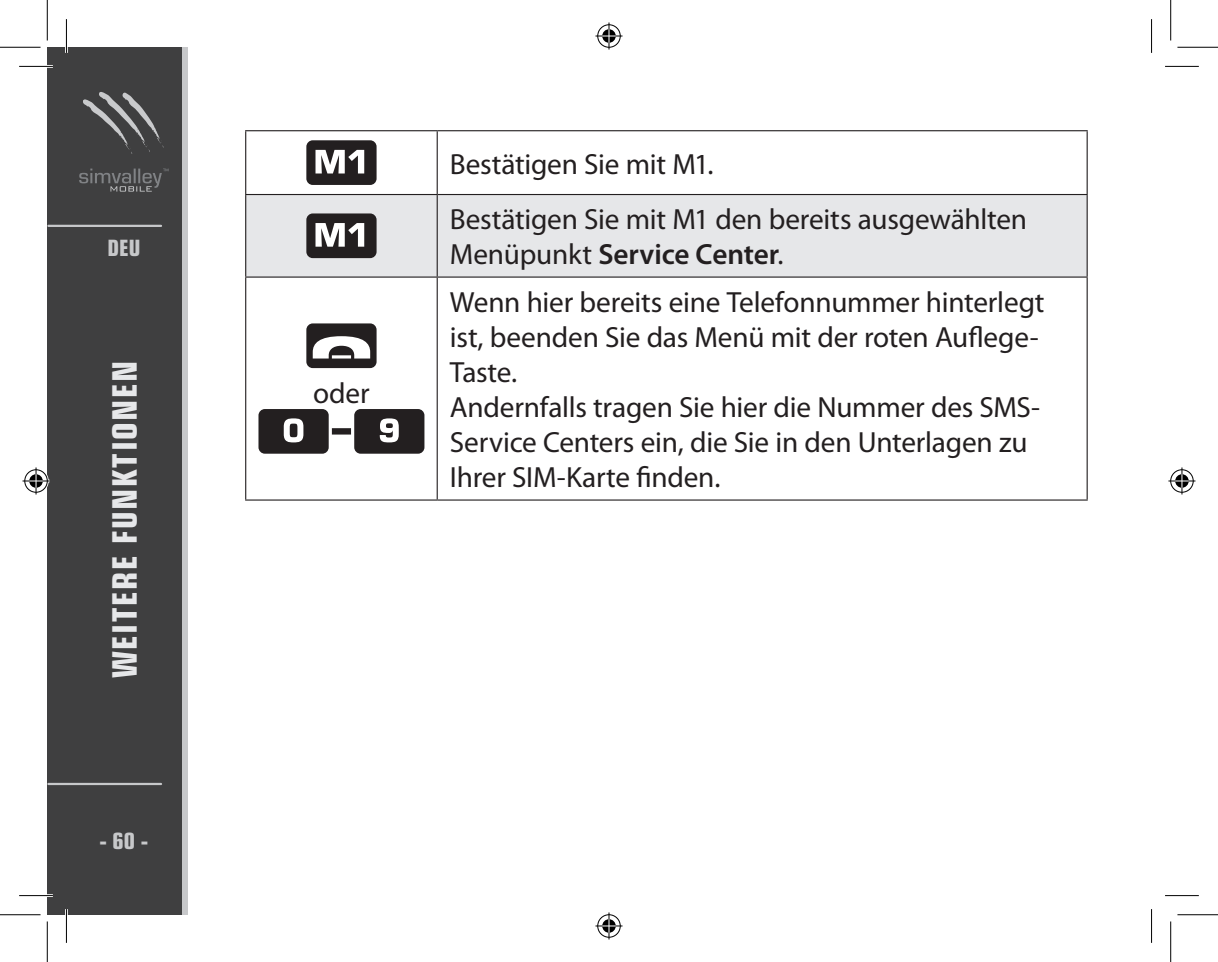
<style>
.page{position:relative;width:1218px;height:962px;background:#fff}
.page>*{position:absolute;margin:0;border:0;box-sizing:border-box;transform-origin:0 0}
.t1{font:700 condensed 33.75px "Eurostile";letter-spacing:.05em;color:#e6e7e9}
.t2{font:29.25px/35.1px "Myriad Pro";letter-spacing:-.005em;color:#231f20}
.t3{font:600 29.25px "Myriad Pro";letter-spacing:-.005em;color:#231f20}
.t4{font:700 condensed 22.5px "Eurostile";color:#c7c8ca}
.s1{font-weight:400}
</style>
<div class="page">
<svg style="left:181px;top:47px;width:7px;height:868px;background:#b3b4b6"></svg>
<div style="left:47px;top:47px;width:134px;height:868px;background:#3f3f40"></div>
<svg style="left:83px;top:92px;width:81px;height:62px"></svg>
<svg style="left:79px;top:169px;width:89px;height:23px"></svg>
<hr style="left:48px;top:225px;width:113px;height:2px;background:#c7c8ca">
<hr style="left:48px;top:783px;width:113px;height:2px;background:#c7c8ca">
<div style="left:246px;top:195px;width:840px;height:81px;background:#e6e7e9"></div>
<hr style="left:245px;top:130px;width:192px;height:1px;background:#231f20">
<hr style="left:245px;top:131px;width:1px;height:63px;background:#231f20">
<hr style="left:437px;top:130px;width:650px;height:1px;background:#231f20">
<hr style="left:436px;top:131px;width:1px;height:63px;background:#231f20">
<hr style="left:1086px;top:131px;width:1px;height:63px;background:#231f20">
<hr style="left:245px;top:194px;width:192px;height:1px;background:#231f20">
<hr style="left:245px;top:195px;width:1px;height:81px;background:#231f20">
<hr style="left:437px;top:194px;width:650px;height:1px;background:#231f20">
<hr style="left:436px;top:195px;width:1px;height:81px;background:#231f20">
<hr style="left:1086px;top:195px;width:1px;height:81px;background:#231f20">
<hr style="left:245px;top:276px;width:192px;height:2px;background:#231f20">
<hr style="left:245px;top:278px;width:1px;height:221px;background:#231f20">
<hr style="left:437px;top:276px;width:650px;height:2px;background:#231f20">
<hr style="left:436px;top:278px;width:1px;height:221px;background:#231f20">
<hr style="left:1086px;top:278px;width:1px;height:221px;background:#231f20">
<hr style="left:245px;top:499px;width:192px;height:2px;background:#231f20">
<hr style="left:437px;top:499px;width:650px;height:2px;background:#231f20">
<svg style="left:306px;top:140px;width:70px;height:45px"></svg>
<svg style="left:306px;top:213px;width:70px;height:45px"></svg>
<svg style="left:306px;top:323px;width:70px;height:45px"></svg>
<hr style="left:332px;top:355px;width:19px;height:3px;background:#fff">
<svg style="left:258px;top:409px;width:70px;height:45px;background:#3f3b3c"></svg>
<svg style="left:354px;top:409px;width:70px;height:45px;background:#3e3b3c"></svg>
<div style="left:332px;top:428px;width:19px;height:7px;background:#231f20"></div>
<hr style="left:19px;top:65px;width:34px;height:3px;background:#fff">
<hr style="left:19px;top:894px;width:34px;height:3px;background:#fff">
<hr style="left:65px;top:19px;width:3px;height:34px;background:#fff">
<hr style="left:65px;top:909px;width:3px;height:34px;background:#fff">
<hr style="left:19px;top:66px;width:34px;height:1px;background:#000">
<hr style="left:1164px;top:66px;width:34px;height:1px;background:#000">
<hr style="left:19px;top:895px;width:34px;height:1px;background:#000">
<hr style="left:1164px;top:895px;width:34px;height:1px;background:#000">
<hr style="left:66px;top:19px;width:1px;height:34px;background:#000">
<hr style="left:66px;top:909px;width:1px;height:34px;background:#000">
<hr style="left:1150px;top:19px;width:1px;height:34px;background:#000">
<hr style="left:1150px;top:909px;width:1px;height:34px;background:#000">
<hr style="left:0;top:47px;width:41px;height:1px;background:#000">
<hr style="left:1177px;top:47px;width:40px;height:1px;background:#000">
<hr style="left:0;top:914px;width:41px;height:1px;background:#000">
<hr style="left:1177px;top:914px;width:40px;height:1px;background:#000">
<hr style="left:47px;top:0;width:1px;height:40px;background:#000">
<hr style="left:47px;top:921px;width:1px;height:41px;background:#000">
<hr style="left:1169px;top:0;width:1px;height:40px;background:#000">
<hr style="left:1169px;top:921px;width:1px;height:41px;background:#000">
<svg style="left:595px;top:23px;width:27px;height:27px"></svg>
<svg style="left:595px;top:912px;width:27px;height:27px"></svg>
<svg style="left:23px;top:467px;width:27px;height:27px"></svg>
<svg style="left:1168px;top:467px;width:27px;height:27px"></svg>
<p class="t4" style="left:107px;top:234px;width:34px">DEU</p>
<p class="t1" style="left:104px;top:678px;width:319px;rotate:-90deg">WEITERE FUNKTIONEN</p>
<p class="t4" style="left:99px;top:827px;width:50px">- 60 -</p>
<p class="t2" style="left:313px;top:376px;width:58px">oder</p>
<p class="t2" style="left:450px;top:137px;width:578px;line-height:55.6px">Bestätigen Sie mit M1.<br>Bestätigen Sie mit M1 den bereits ausgewählten</p>
<p class="t3" style="left:450px;top:238px;width:335px"><span class="s1">Menüpunkt</span> Service Center<span class="s1">.</span></p>
<p class="t2" style="left:450px;top:285px;width:596px">Wenn hier bereits eine Telefonnummer hinterlegt ist, beenden Sie das Menü mit der roten Auflege-Taste.<br>Andernfalls tragen Sie hier die Nummer des SMS-Service Centers ein, die Sie in den Unterlagen zu Ihrer SIM-Karte finden.</p>
</div>
